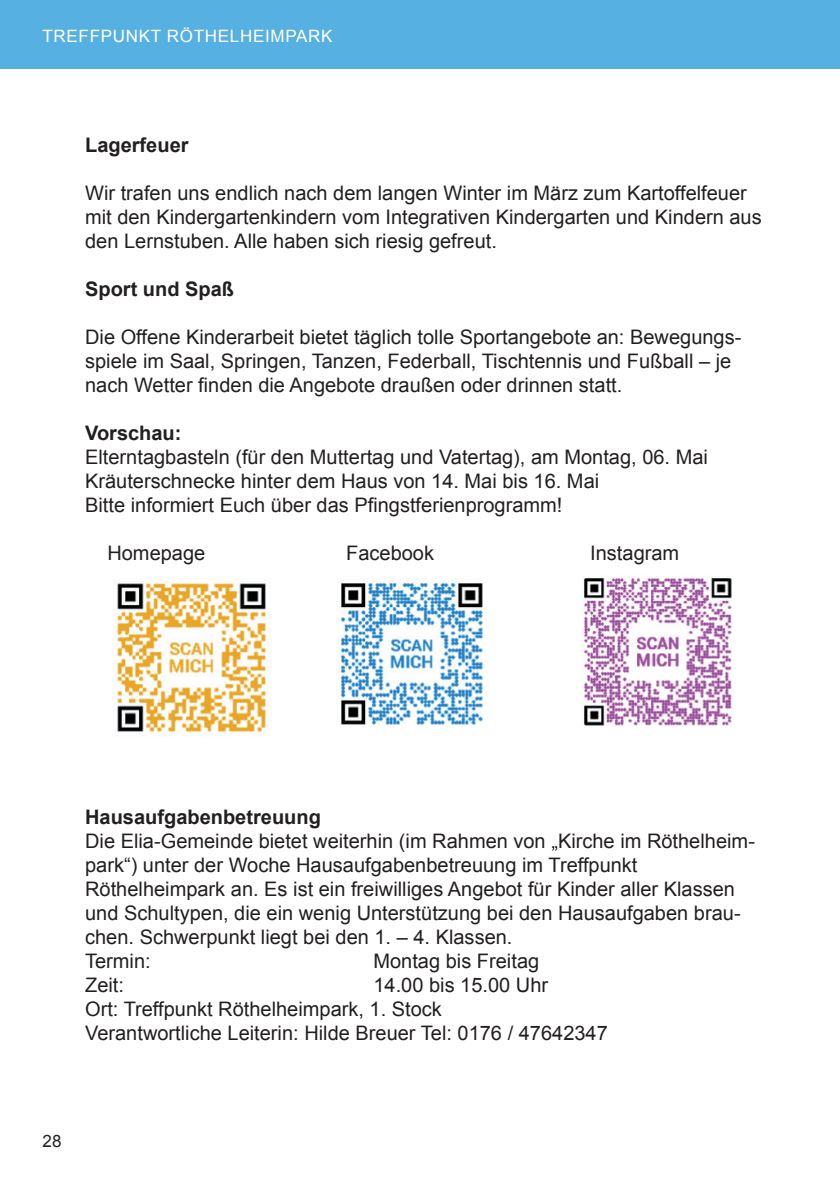
<style>
.page{position:relative;width:840px;height:1191px;background:#fff}
.page>*{position:absolute;margin:0;border:0;box-sizing:border-box;transform-origin:0 0}
.t1{font:20px/24px "Arial";color:#231f20}
.t2{font:700 20px "Arial";color:#231f20}
.t3{font:17px "Arial";letter-spacing:.04em;color:#fff}
.t4{font:17px "Arial";color:#231f20}
</style>
<div class="page">
<div style="left:0;top:0;width:839px;height:68px;background:#57b0e2"></div>
<img style="left:117px;top:581px;width:149px;height:151px">
<img style="left:338px;top:580px;width:145px;height:145px">
<img style="left:583px;top:577px;width:149px;height:149px">
<p class="t3" style="left:43px;top:25px;width:291px">TREFFPUNKT RÖTHELHEIMPARK</p>
<p class="t2" style="left:85px;top:132px;width:105px">Lagerfeuer</p>
<p class="t1" style="left:85px;top:181px;width:677px">Wir trafen uns endlich nach dem langen Winter im März zum Kartoffelfeuer mit den Kindergartenkindern vom Integrativen Kindergarten und Kindern aus den Lernstuben. Alle haben sich riesig gefreut.</p>
<p class="t2" style="left:85px;top:276px;width:150px">Sport und Spaß</p>
<p class="t1" style="left:85px;top:325px;width:657px">Die Offene Kinderarbeit bietet täglich tolle Sportangebote an: Bewegungs&shy;spiele im Saal, Springen, Tanzen, Federball, Tischtennis und Fußball – je nach Wetter finden die Angebote draußen oder drinnen statt.</p>
<p class="t2" style="left:85px;top:420px;width:98px">Vorschau:</p>
<p class="t1" style="left:85px;top:445px;width:624px">Elterntagbasteln (für den Muttertag und Vatertag), am Montag, 06. Mai<br>Kräuterschnecke hinter dem Haus von 14. Mai bis 16. Mai<br>Bitte informiert Euch über das Pfingstferienprogramm!</p>
<p class="t1" style="left:107px;top:541px;width:99px">Homepage</p>
<p class="t1" style="left:346px;top:541px;width:89px">Facebook</p>
<p class="t1" style="left:590px;top:541px;width:90px">Instagram</p>
<p class="t2" style="left:85px;top:804px;width:237px">Hausaufgabenbetreuung</p>
<p class="t1" style="left:85px;top:829px;width:671px">Die Elia-Gemeinde bietet weiterhin (im Rahmen von „Kirche im Röthelheim&shy;park“) unter der Woche Hausaufgabenbetreuung im Treffpunkt Röthelheimpark an. Es ist ein freiwilliges Angebot für Kinder aller Klassen und Schultypen, die ein wenig Unterstützung bei den Hausaufgaben brau&shy;chen. Schwerpunkt liegt bei den 1. – 4. Klassen.<br>Termin:</p>
<p class="t1" style="left:373px;top:949px;width:167px">Montag bis Freitag</p>
<p class="t1" style="left:85px;top:973px;width:524px;text-indent:288px">14.00 bis 15.00 Uhr<br>Ort: Treffpunkt Röthelheimpark, 1. Stock<br>Verantwortliche Leiterin: Hilde Breuer Tel: 0176 / 47642347</p>
<p class="t1" style="left:85px;top:973px;width:40px">Zeit:</p>
<p class="t4" style="left:43px;top:1129px;width:20px">28</p>
</div>
